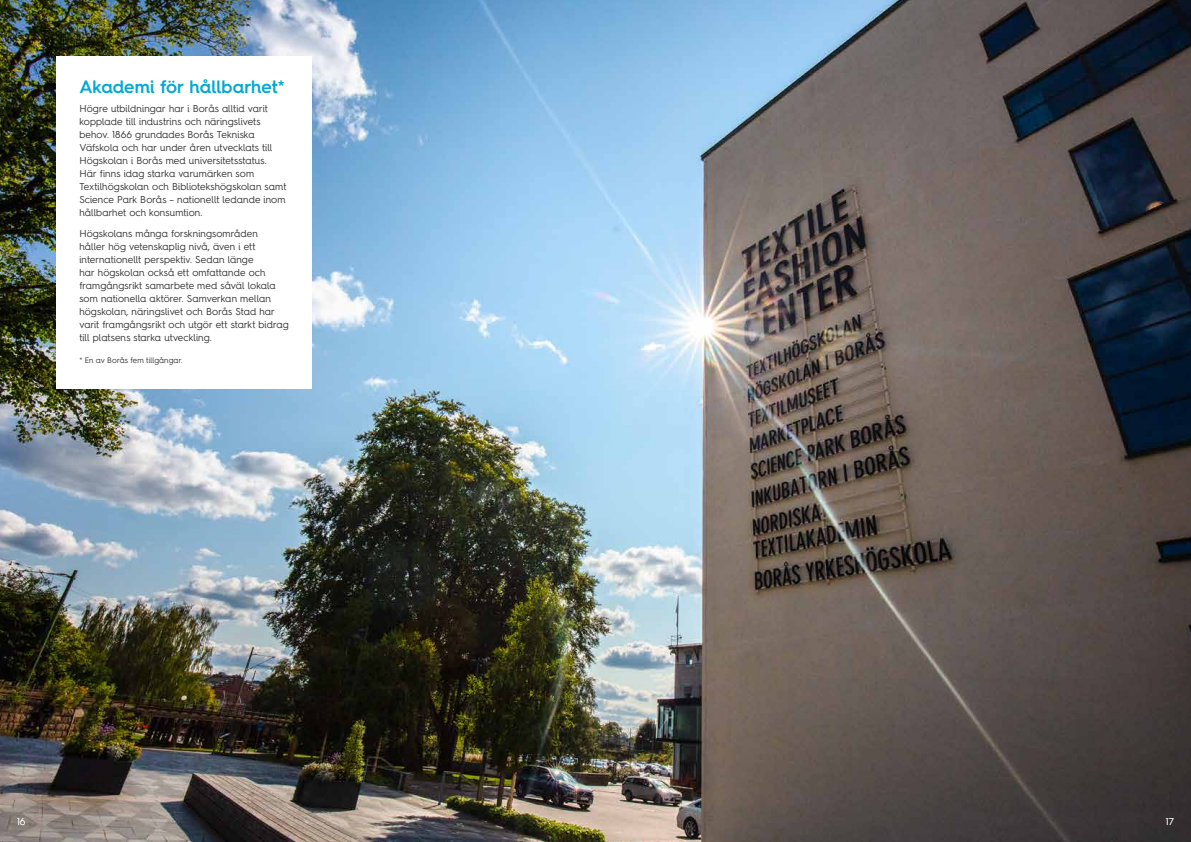
<style>
.page{position:relative;width:1191px;height:842px;background:#fff}
.page>*{position:absolute;margin:0;border:0;box-sizing:border-box;transform-origin:0 0}
.t1{font:600 18px "Hurme Geometric Sans 4";letter-spacing:-.005em;color:#00a9d3}
.t2{font:10px/13px "Hurme Geometric Sans 4";letter-spacing:.005em;color:#383937}
.t3{font:300 10px "Hurme Geometric Sans 4";color:#fff}
.t4{font:8px "Hurme Geometric Sans 4";letter-spacing:.005em;color:#383937}
</style>
<div class="page">
<img style="left:0;top:0;width:1191px;height:842px">
<div style="left:57px;top:57px;width:255px;height:332px;background:#fff"></div>
<h1 class="t1" style="left:79px;top:74px;width:207px">Akademi för hållbarhet*</h1>
<p class="t2" style="left:79px;top:101px;width:209px">Högre utbildningar har i Borås alltid varit kopplade till industrins och näringslivets behov. 1866 grundades Borås Tekniska Väfskola och har under åren utvecklats till Högskolan i Borås med universitetsstatus.<br>Här finns idag starka varumärken som Textilhögskolan och Bibliotekshögskolan samt Science Park Borås – nationellt ledande inom hållbarhet och konsumtion.</p>
<p class="t2" style="left:79px;top:227px;width:211px">Högskolans många forskningsområden<br>håller hög vetenskaplig nivå, även i ett internationellt perspektiv. Sedan länge<br>har högskolan också ett omfattande och framgångsrikt samarbete med såväl lokala som nationella aktörer. Samverkan mellan högskolan, näringslivet och Borås Stad har varit framgångsrikt och utgör ett starkt bidrag till platsens starka utveckling.</p>
<p class="t4" style="left:79px;top:354px;width:105px">* En av Borås fem tillgångar.</p>
<p class="t3" style="left:17px;top:815px;width:10px">16</p>
<p class="t3" style="left:1165px;top:815px;width:10px">17</p>
</div>
